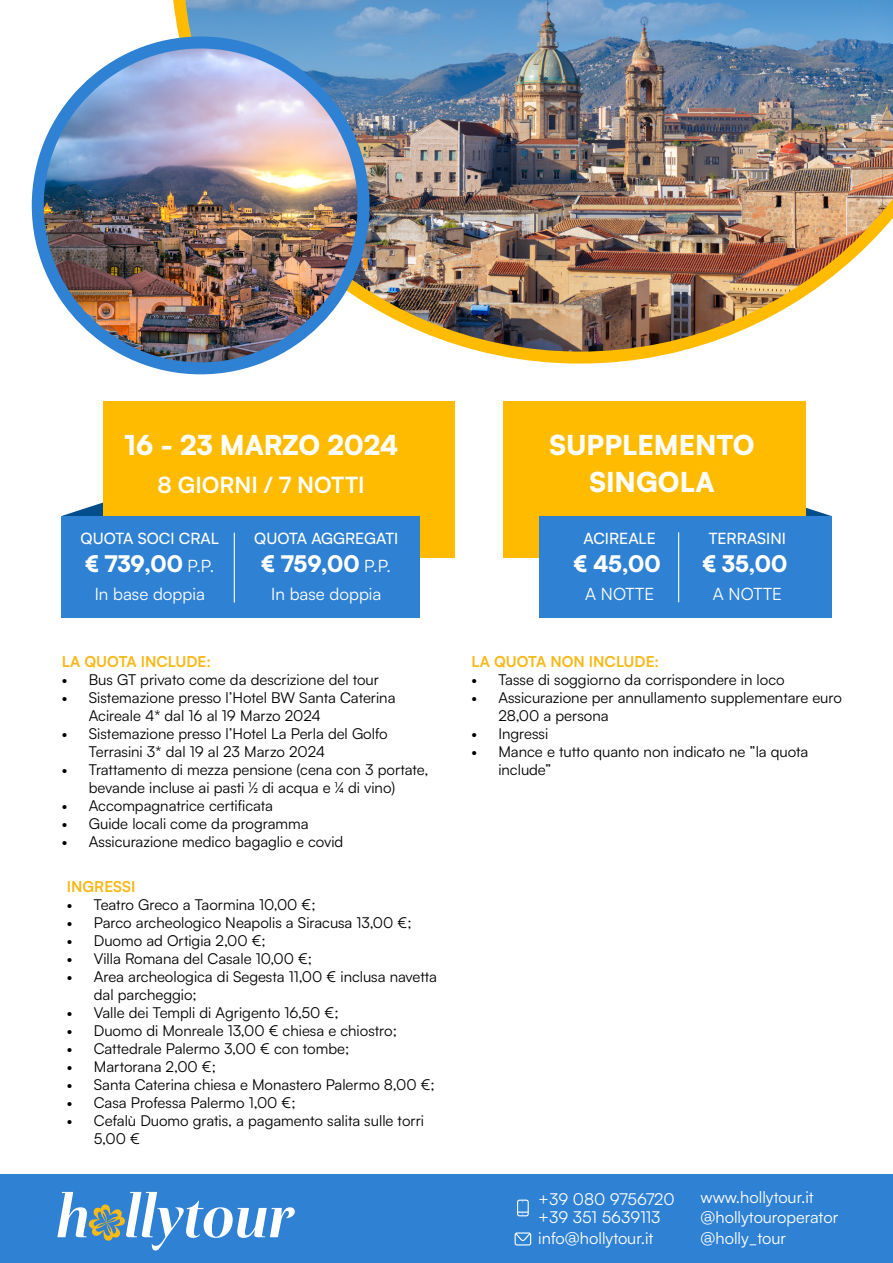
<style>
.page{position:relative;width:893px;height:1263px;background:#fff}
.page>*{position:absolute;margin:0;border:0;box-sizing:border-box;transform-origin:0 0}
.t1{font:900 27.15px/37.2px "Satoshi";color:#fff;text-align:center}
.t2{font:900 22.65px "Satoshi";color:#fff}
.t3{font:700 22.35px "Satoshi";color:#fff}
.t4{font:16.95px "Satoshi";color:#fff}
.t5{font:16.35px/20.5px "Satoshi";color:#fff}
.t6{font:500 15.6px "Satoshi";color:#fff}
.t7{font:15px/18px "Satoshi";color:#000}
.t8{font:700 15px "Satoshi";color:#f7b819}
.s1{font-weight:400;font-size:16.95px}
</style>
<div class="page">
<svg style="left:62px;top:501px;width:42px;height:15px"></svg>
<div style="left:104px;top:401px;width:351px;height:157px;background:#fb0"></div>
<div style="left:62px;top:516px;width:358px;height:101px;background:#2f81d4"></div>
<hr style="left:234px;top:533px;width:1px;height:69px;background:#fff">
<svg style="left:806px;top:507px;width:25px;height:9px"></svg>
<div style="left:503px;top:401px;width:303px;height:157px;background:#fb0"></div>
<div style="left:539px;top:516px;width:292px;height:101px;background:#2f81d4"></div>
<hr style="left:678px;top:532px;width:1px;height:70px;background:#fff">
<div style="left:0;top:1174px;width:893px;height:89px;background:#2f81d4"></div>
<svg style="left:57px;top:1192px;width:238px;height:58px"></svg>
<svg style="left:517px;top:1199px;width:12px;height:17px"></svg>
<svg style="left:515px;top:1232px;width:16px;height:13px"></svg>
<img style="left:171px;top:0;width:722px;height:364px">
<img style="left:38px;top:43px;width:326px;height:325px;border-radius:163px">
<div style="left:32px;top:37px;width:338px;height:337px;border:12px solid #2f81d4;border-radius:50%"></div>
<h1 class="t1" style="left:124px;top:425px;width:275px">16 - 23 MARZO 2024</h1>
<h3 class="t3" style="left:157px;top:468px;width:209px">8 GIORNI / 7 NOTTI</h3>
<p class="t6" style="left:81px;top:527px;width:140px">QUOTA SOCI CRAL</p>
<h2 class="t2" style="left:85px;top:546px;width:130px">€ 739,00 <span class="s1">P.P.</span></h2>
<p class="t4" style="left:95px;top:583px;width:112px">In base doppia</p>
<p class="t6" style="left:254px;top:527px;width:146px">QUOTA AGGREGATI</p>
<h2 class="t2" style="left:262px;top:546px;width:131px">€ 759,00 <span class="s1">P.P.</span></h2>
<p class="t4" style="left:271px;top:583px;width:112px">In base doppia</p>
<p class="t8" style="left:62px;top:650px;width:151px">LA QUOTA INCLUDE:</p>
<p class="t7" style="left:62px;top:670px;width:319px">• Bus GT privato come da descrizione del tour</p>
<p class="t7" style="left:89px;top:688px;width:308px;text-indent:-27px">• Sistemazione presso l’Hotel BW Santa Caterina<br>Acireale 4* dal 16 al 19 Marzo 2024</p>
<p class="t7" style="left:89px;top:724px;width:300px;text-indent:-27px">• Sistemazione presso l’Hotel La Perla del Golfo<br>Terrasini 3* dal 19 al 23 Marzo 2024</p>
<p class="t7" style="left:62px;top:760px;width:368px;text-align:center">• Trattamento di mezza pensione (cena con 3 portate, bevande incluse ai pasti ½ di acqua e ¼ di vino)</p>
<p class="t7" style="left:62px;top:796px;width:213px">• Accompagnatrice certificata</p>
<p class="t7" style="left:62px;top:814px;width:248px">• Guide locali come da programma</p>
<p class="t7" style="left:62px;top:832px;width:283px">• Assicurazione medico bagaglio e covid</p>
<p class="t8" style="left:67px;top:876px;width:70px">INGRESSI</p>
<p class="t7" style="left:67px;top:895px;width:250px">• Teatro Greco a Taormina 10,00 €;</p>
<p class="t7" style="left:67px;top:913px;width:346px">• Parco archeologico Neapolis a Siracusa 13,00 €;</p>
<p class="t7" style="left:67px;top:931px;width:201px">• Duomo ad Ortigia 2,00 €;</p>
<p class="t7" style="left:67px;top:949px;width:247px">• Villa Romana del Casale 10,00 €;</p>
<p class="t7" style="left:94px;top:967px;width:345px;text-indent:-27px">• Area archeologica di Segesta 11,00 € inclusa navetta dal parcheggio;</p>
<p class="t7" style="left:67px;top:1003px;width:273px">• Valle dei Templi di Agrigento 16,50 €;</p>
<p class="t7" style="left:67px;top:1021px;width:332px">• Duomo di Monreale 13,00 € chiesa e chiostro;</p>
<p class="t7" style="left:67px;top:1039px;width:284px">• Cattedrale Palermo 3,00 € con tombe;</p>
<p class="t7" style="left:67px;top:1057px;width:151px">• Martorana 2,00 €;</p>
<p class="t7" style="left:67px;top:1075px;width:369px">• Santa Caterina chiesa e Monastero Palermo 8,00 €;</p>
<p class="t7" style="left:67px;top:1093px;width:230px">• Casa Professa Palermo 1,00 €;</p>
<p class="t7" style="left:94px;top:1111px;width:332px;text-indent:-27px">• Cefalù Duomo gratis, a pagamento salita sulle torri<br>5,00 €</p>
<h1 class="t1" style="left:549px;top:424px;width:207px">SUPPLEMENTO<br>SINGOLA</h1>
<p class="t6" style="left:583px;top:527px;width:74px">ACIREALE</p>
<h2 class="t2" style="left:574px;top:546px;width:88px">€ 45,00</h2>
<p class="t4" style="left:585px;top:583px;width:70px">A NOTTE</p>
<p class="t6" style="left:709px;top:527px;width:79px">TERRASINI</p>
<h2 class="t2" style="left:703px;top:546px;width:86px">€ 35,00</h2>
<p class="t4" style="left:713px;top:583px;width:70px">A NOTTE</p>
<p class="t8" style="left:471px;top:650px;width:189px">LA QUOTA NON INCLUDE:</p>
<p class="t7" style="left:471px;top:670px;width:315px">• Tasse di soggiorno da corrispondere in loco</p>
<p class="t7" style="left:498px;top:688px;width:345px;text-indent:-27px">• Assicurazione per annullamento supplementare euro<br>28,00 a persona</p>
<p class="t7" style="left:471px;top:724px;width:78px">• Ingressi</p>
<p class="t7" style="left:498px;top:742px;width:311px;text-indent:-27px">• Mance e tutto quanto non indicato ne ”la quota include”</p>
<p class="t5" style="left:538px;top:1190px;width:138px;line-height:17.9px">+39 080 9756720 +39 351 5639113</p>
<p class="t5" style="left:538px;top:1227px;width:117px">info@hollytour.it</p>
<p class="t5" style="left:701px;top:1186px;width:139px">www.hollytour.it @hollytouroperator @holly_tour</p>
</div>
